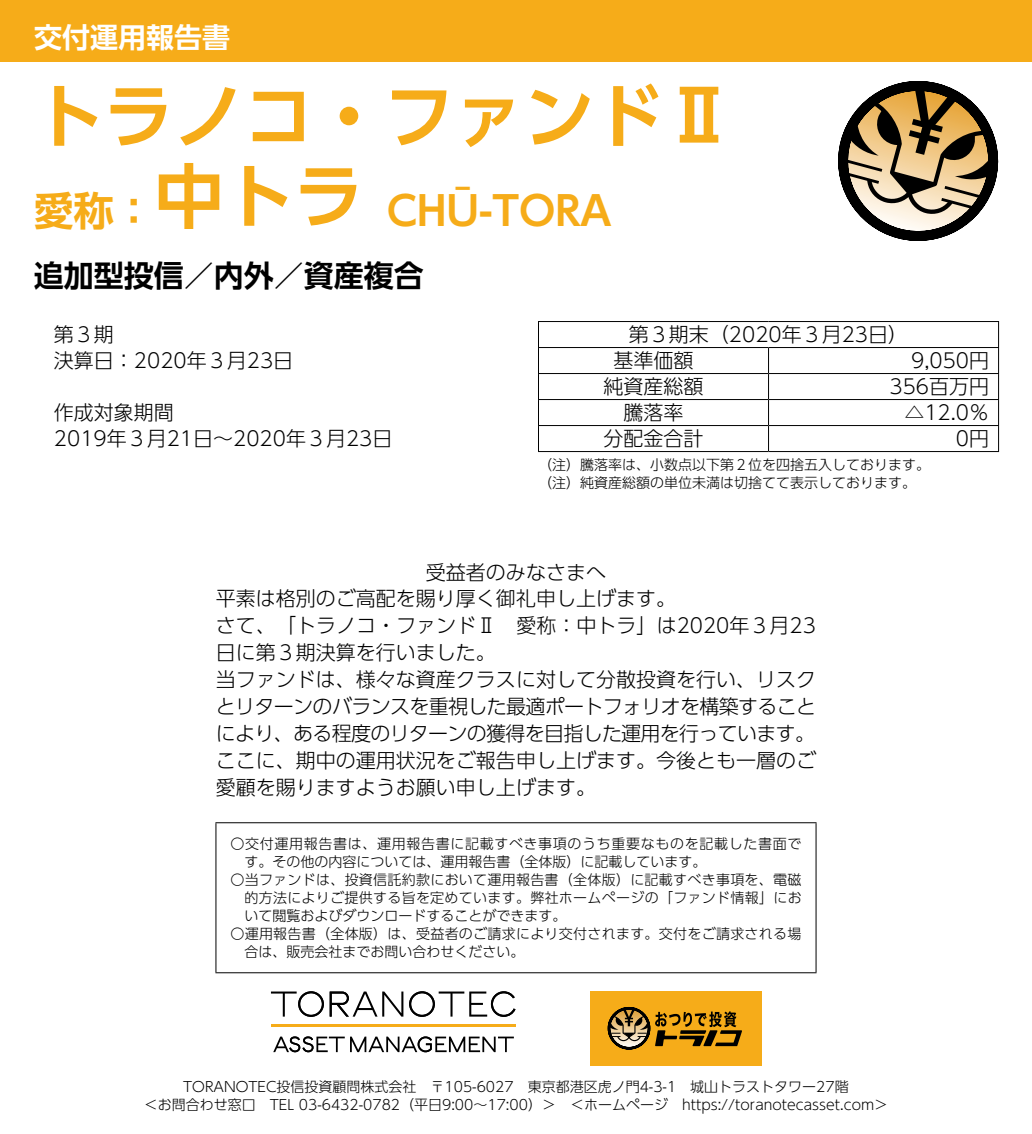
<style>
.page{position:relative;width:1032px;height:1134px;background:#fff}
.page>*{position:absolute;margin:0;border:0;box-sizing:border-box;transform-origin:0 0}
.t1{font:700 70px "UD Shin Go Pro De";color:#f6ac19}
.t2{font:700 40px "UD Shin Go Pro De";color:#f6ac19}
.t3{font:700 30px "UD Shin Go Pro De";color:#000}
.t4{font:700 28px "UD Shin Go Pro De";color:#fff}
.t5{font:300 20px/27px "UD Shin Go Pro";color:#000}
.t6{font:300 14px/18px "UD Shin Go Pro";color:#000;text-align:center}
.t7{font:300 14px "UD Shin Go Pro";letter-spacing:.02em;color:#000}
.t8{font:300 14px "UD Shin Go Pro";letter-spacing:.045em;color:#000}
.s1{font-size:70px}
</style>
<div class="page">
<div style="left:0;top:0;width:1032px;height:61px;background:#f6ac19"></div>
<svg style="left:271px;top:991px;width:53px;height:26px"></svg>
<svg style="left:330px;top:991px;width:73px;height:25px"></svg>
<svg style="left:409px;top:991px;width:106px;height:26px"></svg>
<hr style="left:271px;top:1024px;width:245px;height:3px;background:#f6ac19">
<svg style="left:273px;top:1036px;width:241px;height:16px"></svg>
<div style="left:590px;top:991px;width:171px;height:74px;background:#f6ac19"></div>
<svg style="left:607px;top:1007px;width:135px;height:43px"></svg>
<hr style="left:215px;top:822px;width:601px;height:1px;background:#000">
<hr style="left:215px;top:823px;width:1px;height:149px;background:#000">
<hr style="left:815px;top:823px;width:1px;height:149px;background:#000">
<hr style="left:215px;top:972px;width:601px;height:1px;background:#000">
<svg style="left:838px;top:81px;width:161px;height:160px"></svg>
<hr style="left:538px;top:321px;width:230px;height:1px;background:#000">
<hr style="left:768px;top:321px;width:231px;height:1px;background:#000">
<hr style="left:538px;top:347px;width:230px;height:1px;background:#000">
<hr style="left:768px;top:347px;width:231px;height:1px;background:#000">
<hr style="left:538px;top:373px;width:230px;height:1px;background:#000">
<hr style="left:768px;top:373px;width:231px;height:1px;background:#000">
<hr style="left:538px;top:399px;width:230px;height:1px;background:#000">
<hr style="left:768px;top:399px;width:231px;height:1px;background:#000">
<hr style="left:538px;top:425px;width:230px;height:1px;background:#000">
<svg style="left:538px;top:322px;width:1px;height:129px"></svg>
<hr style="left:768px;top:425px;width:231px;height:1px;background:#000">
<svg style="left:768px;top:348px;width:1px;height:103px"></svg>
<svg style="left:998px;top:322px;width:1px;height:129px"></svg>
<hr style="left:538px;top:451px;width:230px;height:1px;background:#000">
<hr style="left:768px;top:451px;width:231px;height:1px;background:#000">
<h3 class="t4" style="left:34px;top:15px;width:198px">交付運用報告書</h3>
<h1 class="t1" style="left:34px;top:59px;width:702px">トラノコ・ファンドⅡ</h1>
<h2 class="t2" style="left:34px;top:178px;width:579px">愛称：<span class="s1">中トラ</span> CHŪ-TORA</h2>
<h3 class="t3" style="left:34px;top:252px;width:392px">追加型投信／内外／資産複合</h3>
<p class="t5" style="left:54px;top:320px;width:241px;line-height:26px">第３期<br>決算日：2020年３月23日</p>
<p class="t5" style="left:54px;top:398px;width:340px;line-height:26px">作成対象期間<br>2019年３月21日～2020年３月23日</p>
<p class="t5" style="left:613px;top:321px;width:296px;line-height:26px;text-indent:15px">第３期末（2020年３月23日）基準価額</p>
<p class="t5" style="left:911px;top:346px;width:79px">9,050円</p>
<p class="t5" style="left:603px;top:372px;width:101px">純資産総額</p>
<p class="t5" style="left:889px;top:372px;width:101px">356百万円</p>
<p class="t5" style="left:623px;top:398px;width:61px">騰落率</p>
<p class="t5" style="left:904px;top:398px;width:86px">△12.0％</p>
<p class="t5" style="left:603px;top:424px;width:101px">分配金合計</p>
<p class="t5" style="left:956px;top:424px;width:35px">0円</p>
<p class="t6" style="left:538px;top:455px;width:393px;text-align:left">（注）騰落率は、小数点以下第２位を四捨五入しております。（注）純資産総額の単位未満は切捨てて表示しております。</p>
<p class="t5" style="left:216px;top:558px;width:602px;text-indent:210px">受益者のみなさまへ<br>平素は格別のご高配を賜り厚く御礼申し上げます。<br>さて、「トラノコ・ファンドⅡ　愛称：中トラ」は2020年３月23日に第３期決算を行いました。<br>当ファンドは、様々な資産クラスに対して分散投資を行い、リスクとリターンのバランスを重視した最適ポートフォリオを構築することにより、ある程度のリターンの獲得を目指した運用を行っています。ここに、期中の運用状況をご報告申し上げます。今後とも一層のご愛顧を賜りますようお願い申し上げます。</p>
<p class="t8" style="left:230px;top:832px;width:573px">〇交付運用報告書は、運用報告書に記載すべき事項のうち重要なものを記載した書面で</p>
<p class="t6" style="left:244px;top:852px;width:463px">す。その他の内容については、運用報告書（全体版）に記載しています。</p>
<p class="t7" style="left:230px;top:868px;width:572px">〇当ファンドは、投資信託約款において運用報告書（全体版）に記載すべき事項を、電磁</p>
<p class="t7" style="left:244px;top:886px;width:559px">的方法によりご提供する旨を定めています。弊社ホームページの「ファンド情報」にお</p>
<p class="t6" style="left:244px;top:906px;width:323px">いて閲覧およびダウンロードすることができます。</p>
<p class="t7" style="left:230px;top:922px;width:572px">〇運用報告書（全体版）は、受益者のご請求により交付されます。交付をご請求される場</p>
<p class="t6" style="left:244px;top:942px;width:281px">合は、販売会社までお問い合わせください。</p>
<p class="t6" style="left:144px;top:1077px;width:746px">TORANOTEC投信投資顧問株式会社　〒105-6027　東京都港区虎ノ門4-3-1　城山トラストタワー27階<br>＜お問合わせ窓口　TEL 03-6432-0782（平日9:00～17:00）＞　＜ホームページ　https://toranotecasset.com＞</p>
</div>
